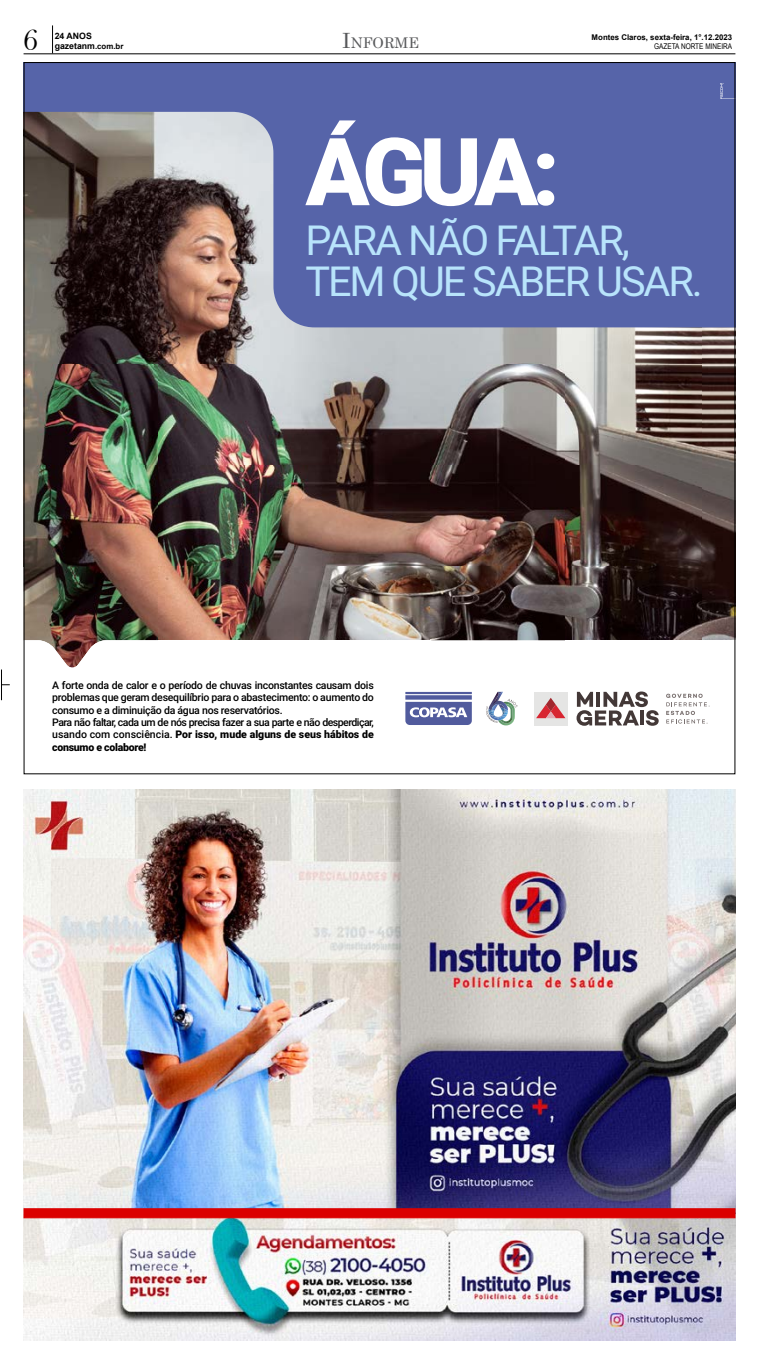
<style>
.page{position:relative;width:759px;height:1365px;background:#fff}
.page>*{position:absolute;margin:0;border:0;box-sizing:border-box;transform-origin:0 0}
.t1{font:900 93.98px "Roboto";color:#fff}
.t2{font:41.39px/40.5px "Roboto";letter-spacing:-.05em;color:#b8e4fb}
.t3{font:29.75px "Bask Old Face";color:#000}
.t4{font:14.7px "Century";color:#58595b}
.t5{font:500 10.59px/12.3px "Roboto";letter-spacing:-.025em;color:#000}
.t6{font:700 8.75px "Arial";color:#000}
.t7{font:700 7.88px "Arial";color:#000}
.t8{font:7.88px "Arial Narrow";color:#000}
.s1{font-size:21px}
.s2{font-weight:900}
</style>
<div class="page">
<hr style="left:1px;top:669px;width:1px;height:31px;background:#000">
<hr style="left:24px;top:53px;width:711px;height:1px;background:#000">
<svg style="left:52px;top:25px;width:1px;height:28px"></svg>
<img style="left:26px;top:327px;width:676px;height:239px">
<img style="left:702px;top:327px;width:31px;height:397px">
<img style="left:26px;top:566px;width:133px;height:74px">
<img style="left:159px;top:566px;width:543px;height:74px">
<img style="left:39px;top:640px;width:660px;height:86px">
<div style="left:534px;top:691px;width:34px;height:34px;background:#e5e5e4"></div>
<svg style="left:536px;top:698px;width:29px;height:20px"></svg>
<svg style="left:577px;top:691px;width:82px;height:34px"></svg>
<svg style="left:666px;top:693px;width:44px;height:30px"></svg>
<svg style="left:405px;top:692px;width:67px;height:33px;background:#7d85b6"></svg>
<svg style="left:486px;top:691px;width:32px;height:32px"></svg>
<svg style="left:26px;top:64px;width:707px;height:263px;background:#606696"></svg>
<svg style="left:720px;top:83px;width:13px;height:16px"></svg>
<img style="left:24px;top:789px;width:711px;height:550px">
<div style="left:24px;top:1208px;width:711px;height:10px;background:#db0000;border:1px solid #db0000"></div>
<h3 class="t3" style="left:24px;top:24px;width:16px">6</h3>
<p class="t6" style="left:55px;top:30px;width:39px">24 ANOS</p>
<p class="t6" style="left:55px;top:40px;width:42px">gazetanm</p>
<p class="t7" style="left:95px;top:41px;width:30px">.com.br</p>
<h3 class="t4" style="left:342px;top:30px;width:78px"><span class="s1">I</span>NFORME</h3>
<p class="t7" style="left:592px;top:32px;width:142px">Montes Claros, sexta-feira, 1°.12.2023</p>
<p class="t8" style="left:654px;top:41px;width:79px">GAZETA NORTE MINEIRA</p>
<h1 class="t1" style="left:306px;top:106px;width:256px">ÁGUA:</h1>
<h2 class="t2" style="left:306px;top:218px;width:399px">PARA NÃO FALTAR,<br>TEM QUE SABER USAR.</h2>
<p class="t5" style="left:52px;top:678px;width:323px">A forte onda de calor oe período de chuvas inconstantes causam dois problemas que geram desequilíbrio para o abastecimento o: aumento do consumo ae diminuição da água nos reservatórios.<br>Para não faltar, cada um de nós precisa fazer a sua parte e não desperdiçar, usando com consciência. <span class="s2">Por isso, mude alguns de seus hábitos de consumo e colabore!</span></p>
</div>
